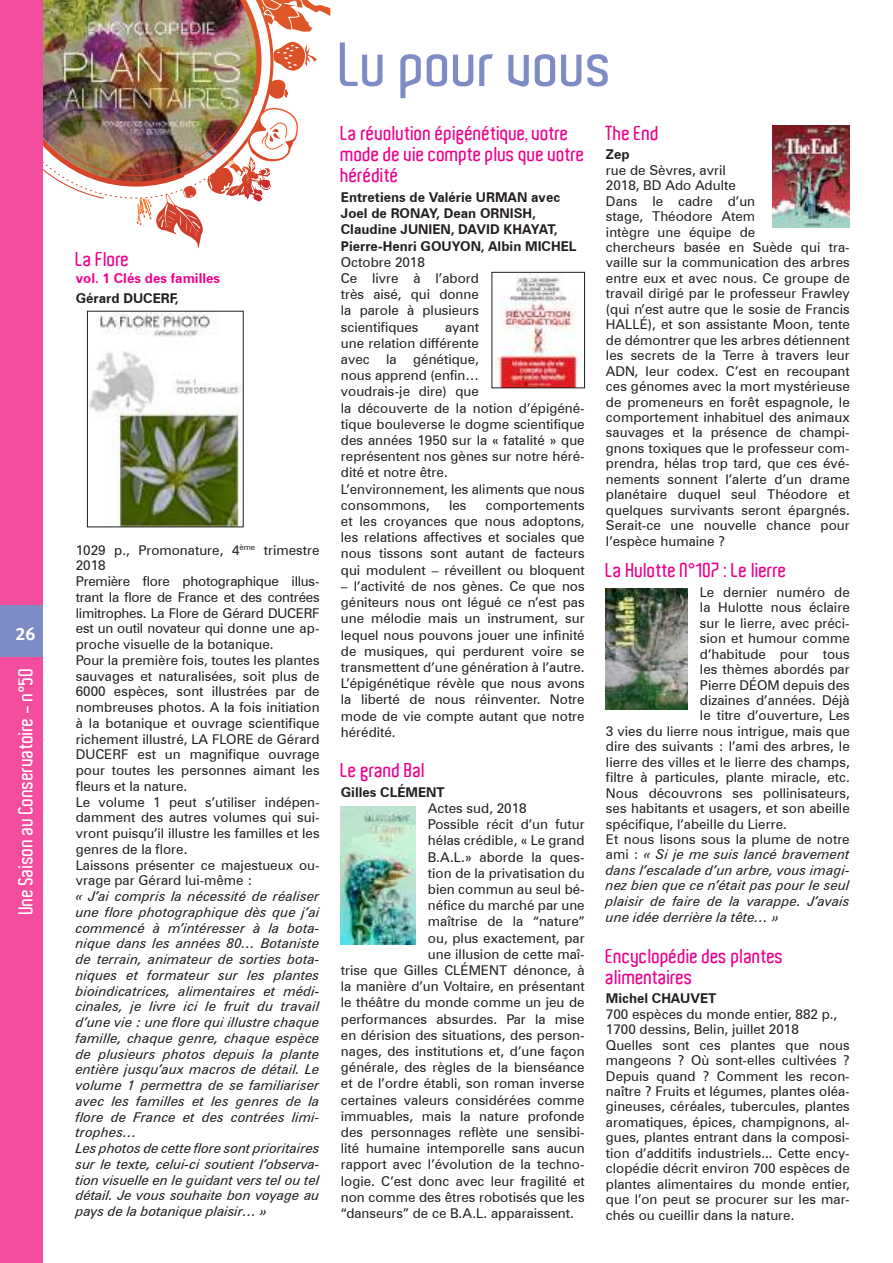
<style>
.page{position:relative;width:893px;height:1263px;background:#fff}
.page>*{position:absolute;margin:0;border:0;box-sizing:border-box;transform-origin:0 0}
.t1{font:600 60px "Aldo";color:#7e8cc5}
.t2{font:600 19.5px/21px "Aldo";color:#ee008c}
.t3{font:600 19.5px "Aldo";color:#fff}
.t4{font:18px "Meta Bold CELF Roman";color:#fff}
.t5{font:13.5px/15.5px "Zurich BT";color:#241f1f}
.t6{font:italic 13.5px/15.8px "Zurich BT";color:#241f1f}
.t7{font:700 13.5px/16.2px "Zurich BT";color:#241f1f}
.t8{font:700 13.5px "Zurich BT";color:#ee008c}
.s1{font-style:normal}
</style>
<div class="page">
<img style="left:43px;top:0;width:287px;height:249px">
<img style="left:89px;top:313px;width:152px;height:212px">
<div style="left:87px;top:311px;width:156px;height:216px;border:1px solid #241f1f"></div>
<img style="left:772px;top:125px;width:78px;height:103px">
<img style="left:341px;top:806px;width:74px;height:138px">
<img style="left:606px;top:588px;width:81px;height:121px">
<div style="left:0;top:0;width:43px;height:1263px;background:#f24e9d"></div>
<div style="left:0;top:606px;width:43px;height:51px;background:#7e8cc5"></div>
<img style="left:495px;top:274px;width:88px;height:112px">
<div style="left:492px;top:272px;width:93px;height:116px;border:1px solid #241f1f"></div>
<h3 class="t4" style="left:15px;top:623px;width:22px">26</h3>
<h2 class="t3" style="left:15px;top:914px;width:248px;rotate:-90deg">Une Saison au Conservatoire - n°50</h2>
<h2 class="t2" style="left:76px;top:249px;width:55px">La Flore</h2>
<p class="t8" style="left:76px;top:269px;width:146px">vol. 1 Clés des familles</p>
<p class="t7" style="left:76px;top:289px;width:104px">Gérard DUCERF,</p>
<p class="t5" style="left:76px;top:542px;width:245px">1029 p., Promonature, 4<sup>ème</sup> trimestre 2018<br>Première flore photographique illus&shy;trant la flore de France et des contrées limitrophes. La Flore de Gérard DUCERF est un outil novateur qui donne une ap&shy;proche visuelle de la botanique.<br>Pour la première fois, toutes les plantes sauvages et naturalisées, soit plus de 6000 espèces, sont illustrées par de nombreuses photos. A la fois initiation à la botanique et ouvrage scientifique richement illustré, LA FLORE de Gérard DUCERF est un magnifique ouvrage pour toutes les personnes aimant les fleurs et la nature.<br>Le volume 1 peut s’utiliser indépen&shy;damment des autres volumes qui sui&shy;vront puisqu’il illustre les familles et les genres de la flore.<br>Laissons présenter ce majestueux ou&shy;vrage par Gérard lui-même :</p>
<p class="t6" style="left:76px;top:888px;width:245px">« J’ai compris la nécessité de réaliser une flore photographique dès que j’ai commencé à m’intéresser à la bota&shy;nique dans les années 80… Botaniste de terrain, animateur de sorties bota&shy;niques et formateur sur les plantes bioindicatrices, alimentaires et médi&shy;cinales, je livre ici le fruit du travail d’une vie : une flore qui illustre chaque famille, chaque genre, chaque espèce de plusieurs photos depuis la plante entière jusqu’aux macros de détail. Le volume 1 permettra de se familiariser avec les familles et les genres de la flore de France et des contrées limi&shy;trophes…<br>Les photos de cette flore sont prioritaires sur le texte, celui-ci soutient l’observa&shy;tion visuelle en le guidant vers tel ou tel détail. Je vous souhaite bon voyage au pays de la botanique plaisir… »</p>
<h1 class="t1" style="left:340px;top:31px;width:275px">Lu pour vous</h1>
<h2 class="t2" style="left:341px;top:122px;width:245px">La révolution épigénétique, votre mode de vie compte plus que votre hérédité</h2>
<p class="t7" style="left:341px;top:189px;width:237px">Entretiens de Valérie URMAN avec<br>Joel de RONAY, Dean ORNISH,<br>Claudine JUNIEN, DAVID KHAYAT,<br>Pierre-Henri GOUYON, Albin MICHEL</p>
<p class="t5" style="left:341px;top:254px;width:140px;line-height:16.2px">Octobre 2018<br>Ce livre à l’abord très aisé, qui donne la parole à plusieurs scientifiques</p>
<p class="t5" style="left:341px;top:319px;width:245px;line-height:16.2px;text-indent:104px">ayant<br>une relation différente<br>avec la génétique,<br>nous apprend (enfin…<br>voudrais-je dire) que<br>la découverte de la notion d’épigéné&shy;tique bouleverse le dogme scientifique des années 1950 sur la « fatalité » que représentent nos gènes sur notre héré&shy;dité et notre être.<br>L’environnement, les aliments que nous consommons,</p>
<p class="t5" style="left:449px;top:497px;width:19px">les</p>
<p class="t5" style="left:341px;top:497px;width:245px;line-height:16.2px;text-align:justify;text-indent:145px">comportements et les croyances que nous adoptons, les relations affectives et sociales que nous tissons sont autant de facteurs qui modulent – réveillent ou bloquent</p>
<p class="t5" style="left:341px;top:578px;width:245px;line-height:16.2px;text-align:justify">– l’activité de nos gènes. Ce que nos géniteurs nous ont légué ce n’est pas une mélodie mais un instrument, sur lequel nous pouvons jouer une infinité de musiques, qui perdurent voire se transmettent d’une génération à l’autre.<br>L’épigénétique révèle que nous avons la liberté de nous réinventer. Notre mode de vie compte autant que notre hérédité.</p>
<h2 class="t2" style="left:341px;top:759px;width:86px">Le grand Bal</h2>
<p class="t7" style="left:341px;top:784px;width:105px">Gilles CLÉMENT</p>
<p class="t5" style="left:428px;top:800px;width:100px">Actes sud, 2018</p>
<p class="t5" style="left:428px;top:816px;width:158px">Possible récit d’un futur</p>
<p class="t5" style="left:428px;top:833px;width:158px">hélas crédible, « Le grand</p>
<p class="t5" style="left:428px;top:849px;width:158px">B.A.L.» aborde la ques-</p>
<p class="t5" style="left:428px;top:865px;width:158px">tion de la privatisation du</p>
<p class="t5" style="left:428px;top:881px;width:158px">bien commun au seul bé-</p>
<p class="t5" style="left:428px;top:897px;width:158px">néfice du marché par une</p>
<p class="t5" style="left:428px;top:914px;width:158px">maîtrise de la “nature”</p>
<p class="t5" style="left:428px;top:930px;width:158px">ou, plus exactement, par</p>
<p class="t5" style="left:428px;top:946px;width:158px">une illusion de cette maî-</p>
<p class="t5" style="left:341px;top:962px;width:245px">trise que Gilles CLÉMENT dénonce, à</p>
<p class="t5" style="left:341px;top:978px;width:245px">la manière d’un Voltaire, en présentant</p>
<p class="t5" style="left:341px;top:995px;width:245px">le théâtre du monde comme un jeu de</p>
<p class="t5" style="left:341px;top:1011px;width:245px">performances absurdes. Par la mise</p>
<p class="t5" style="left:341px;top:1027px;width:245px">en dérision des situations, des person-</p>
<p class="t5" style="left:341px;top:1043px;width:245px">nages, des institutions et, d’une façon</p>
<p class="t5" style="left:341px;top:1059px;width:245px">générale, des règles de la bienséance</p>
<p class="t5" style="left:341px;top:1076px;width:245px">et de l’ordre établi, son roman inverse</p>
<p class="t5" style="left:341px;top:1092px;width:245px">certaines valeurs considérées comme</p>
<p class="t5" style="left:341px;top:1108px;width:245px">immuables, mais la nature profonde</p>
<p class="t5" style="left:341px;top:1124px;width:245px">des personnages reflète une sensibi-</p>
<p class="t5" style="left:341px;top:1140px;width:245px">lité humaine intemporelle sans aucun</p>
<p class="t5" style="left:341px;top:1157px;width:245px">rapport avec l’évolution de la techno-</p>
<p class="t5" style="left:341px;top:1173px;width:245px">logie. C’est donc avec leur fragilité et</p>
<p class="t5" style="left:341px;top:1189px;width:245px">non comme des êtres robotisés que les</p>
<p class="t5" style="left:341px;top:1205px;width:234px">“danseurs” de ce B.A.L. apparaissent.</p>
<h2 class="t2" style="left:606px;top:122px;width:55px">The End</h2>
<p class="t7" style="left:606px;top:146px;width:25px">Zep</p>
<p class="t5" style="left:606px;top:162px;width:245px">rue de Sèvres, avril<br>2018, BD Ado Adulte<br>Dans le cadre d’un<br>stage, Théodore Atem<br>intègre une équipe de<br>chercheurs basée en Suède qui tra&shy;vaille sur la communication des arbres entre eux et avec nous. Ce groupe de travail dirigé par le professeur Frawley (qui n’est autre que le sosie de Francis<br>HALLÉ), et son assistante Moon, tente de démontrer que les arbres détiennent les secrets de la Terre à travers leur<br>ADN, leur codex. C’est en recoupant ces génomes avec la mort mystérieuse de promeneurs en forêt espagnole, le comportement inhabituel des animaux sauvages et la présence de champi&shy;gnons toxiques que le professeur com&shy;prendra, hélas trop tard, que ces évé&shy;nements sonnent l’alerte d’un drame planétaire duquel seul Théodore et quelques survivants seront épargnés.<br>Serait-ce une nouvelle chance pour l’espèce humaine ?</p>
<h2 class="t2" style="left:606px;top:560px;width:182px">La Hulotte N°107 : Le lierre</h2>
<p class="t5" style="left:700px;top:584px;width:151px">Le dernier numéro de</p>
<p class="t5" style="left:700px;top:600px;width:151px">la Hulotte nous éclaire</p>
<p class="t5" style="left:700px;top:615px;width:151px">sur le lierre, avec préci-</p>
<p class="t5" style="left:700px;top:630px;width:151px">sion et humour comme</p>
<p class="t5" style="left:700px;top:646px;width:151px">d’habitude pour tous</p>
<p class="t5" style="left:700px;top:661px;width:151px">les thèmes abordés par</p>
<p class="t5" style="left:700px;top:677px;width:151px">Pierre DÉOM depuis des</p>
<p class="t5" style="left:700px;top:692px;width:151px">dizaines d’années. Déjà</p>
<p class="t5" style="left:700px;top:708px;width:151px">le titre d’ouverture, Les</p>
<p class="t5" style="left:606px;top:723px;width:245px">3 vies du lierre nous intrigue, mais que</p>
<p class="t5" style="left:606px;top:739px;width:245px">dire des suivants : l’ami des arbres, le</p>
<p class="t5" style="left:606px;top:754px;width:245px">lierre des villes et le lierre des champs,</p>
<p class="t5" style="left:606px;top:769px;width:245px">filtre à particules, plante miracle, etc.</p>
<p class="t5" style="left:606px;top:785px;width:245px">Nous découvrons ses pollinisateurs,</p>
<p class="t5" style="left:606px;top:800px;width:245px">ses habitants et usagers, et son abeille</p>
<p class="t5" style="left:606px;top:816px;width:182px">spécifique, l’abeille du Lierre.</p>
<p class="t5" style="left:606px;top:831px;width:245px">Et nous lisons sous la plume de notre</p>
<p class="t6" style="left:606px;top:847px;width:245px"><span class="s1">ami :</span> « Si je me suis lancé bravement</p>
<p class="t6" style="left:606px;top:862px;width:245px">dans l’escalade d’un arbre, vous imagi-</p>
<p class="t6" style="left:606px;top:877px;width:245px">nez bien que ce n’était pas pour le seul</p>
<p class="t6" style="left:606px;top:893px;width:245px">plaisir de faire de la varappe. J’avais</p>
<p class="t6" style="left:606px;top:909px;width:175px">une idée derrière la tête… »</p>
<h2 class="t2" style="left:606px;top:945px;width:179px">Encyclopédie des plantes alimentaires</h2>
<p class="t7" style="left:606px;top:990px;width:112px">Michel CHAUVET</p>
<p class="t5" style="left:606px;top:1006px;width:245px">700 espèces du monde entier, 882 p., 1700 dessins, Belin, juillet 2018<br>Quelles sont ces plantes que nous mangeons ? Où sont-elles cultivées ?<br>Depuis quand ? Comment les recon&shy;naître ? Fruits et légumes, plantes oléa&shy;gineuses, céréales, tubercules, plantes aromatiques, épices, champignons, al&shy;gues, plantes entrant dans la composi&shy;tion d’additifs industriels... Cette ency&shy;clopédie décrit environ 700 espèces de plantes alimentaires du monde entier, que l’on peut se procurer sur les mar&shy;chés ou cueillir dans la nature.</p>
</div>
